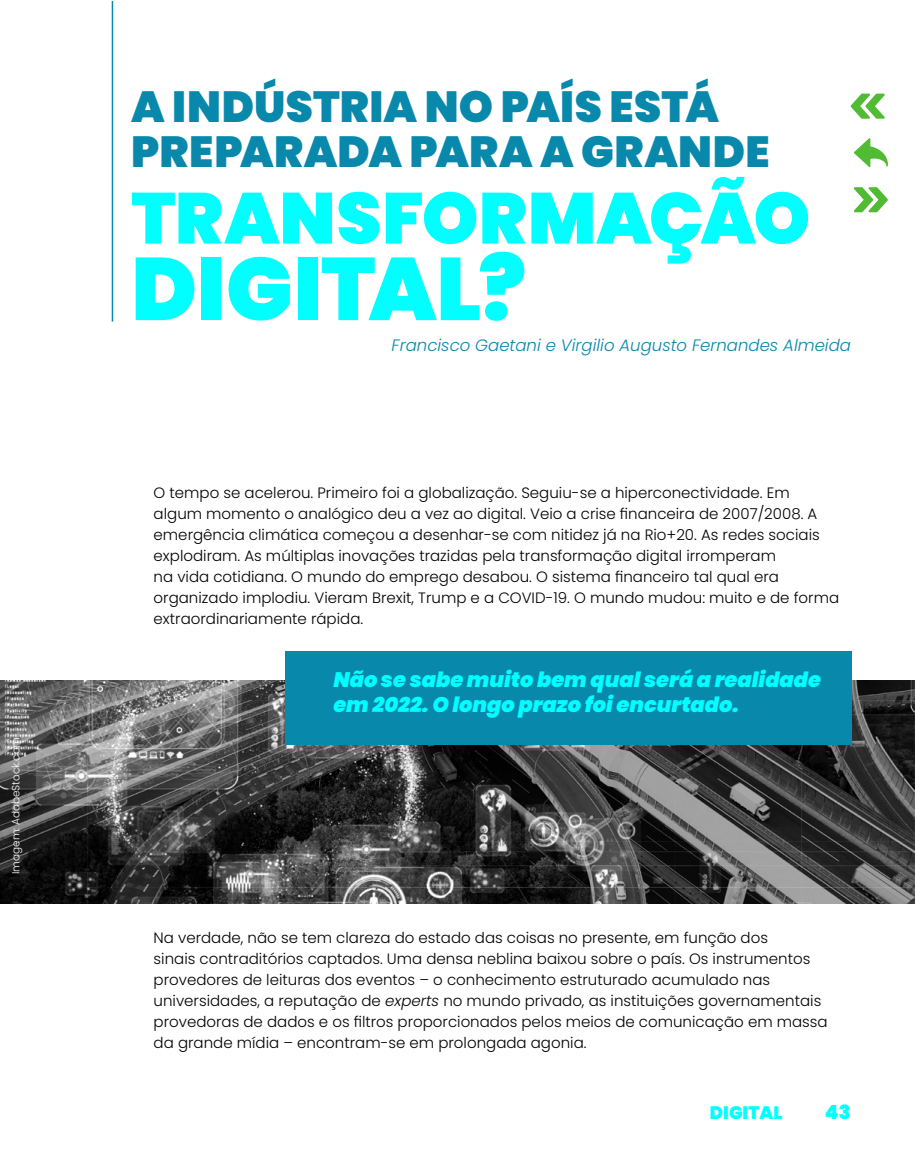
<style>
.page{position:relative;width:915px;height:1170px;background:#fff}
.page>*{position:absolute;margin:0;border:0;box-sizing:border-box;transform-origin:0 0}
.t1{font:900 88.5px "Poppins";letter-spacing:-.005em;color:#0ff}
.t2{font:900 72px "Poppins";letter-spacing:-.005em;color:#0ff}
.t3{font:900 43.5px/45px "Poppins";letter-spacing:.005em;color:#0888ab}
.t4{font:italic 900 21px/25.5px "Poppins";color:#0ff}
.t5{font:900 19.5px "Poppins";color:#0ff}
.t6{font:900 18px "Poppins";color:#0ff}
.t7{font:italic 300 16.5px "Poppins";color:#0888ab}
.t8{font:300 15px/21px "Poppins";color:#000}
.t9{font:300 10.5px "Poppins";color:#fff}
.s1{font-style:italic}
</style>
<div class="page">
<img style="left:0;top:680px;width:914px;height:222px">
<div style="left:285px;top:651px;width:565px;height:93px;background:#0888ab"></div>
<hr style="left:112px;top:1px;width:1px;height:320px;background:#0888ab">
<svg style="left:850px;top:94px;width:34px;height:25px"></svg>
<svg style="left:853px;top:138px;width:34px;height:29px"></svg>
<svg style="left:853px;top:187px;width:34px;height:25px"></svg>
<p class="t9" style="left:10px;top:874px;width:139px;rotate:-90deg">Imagem: AdobeStock.com</p>
<h3 class="t3" style="left:131px;top:85px;width:639px">A INDÚSTRIA NO PAÍS ESTÁ<br>PREPARADA PARA A GRANDE</h3>
<h2 class="t2" style="left:131px;top:177px;width:680px">TRANSFORMAÇÃO</h2>
<h1 class="t1" style="left:131px;top:238px;width:396px">DIGITAL?</h1>
<p class="t7" style="left:391px;top:336px;width:460px">Francisco Gaetani e Virgilio Augusto Fernandes Almeida</p>
<p class="t8" style="left:154px;top:482px;width:686px">O tempo se acelerou. Primeiro foi a globalização. Seguiu-se a hiperconectividade. Em algum momento o analógico deu a vez ao digital. Veio a crise financeira de 2007/2008. A emergência climática começou a desenhar-se com nitidez já na Rio+20. As redes sociais explodiram. As múltiplas inovações trazidas pela transformação digital irromperam<br>na vida cotidiana. O mundo do emprego desabou. O sistema financeiro tal qual era organizado implodiu. Vieram Brexit, Trump e a COVID-19. O mundo mudou: muito e de forma extraordinariamente rápida.</p>
<h3 class="t4" style="left:333px;top:666px;width:489px">Não se sabe muito bem qual será a realidade em 2022. O longo prazo foi encurtado.</h3>
<p class="t8" style="left:154px;top:927px;width:675px">Na verdade, não se tem clareza do estado das coisas no presente, em função dos<br>sinais contraditórios captados. Uma densa neblina baixou sobre o país. Os instrumentos provedores de leituras dos eventos – o conhecimento estruturado acumulado nas universidades, a reputação de <span class="s1">experts</span> no mundo privado, as instituições governamentais provedoras de dados e os filtros proporcionados pelos meios de comunicação em massa da grande mídia – encontram-se em prolongada agonia.</p>
<p class="t6" style="left:709px;top:1102px;width:74px">DIGITAL</p>
<h3 class="t5" style="left:824px;top:1100px;width:27px">43</h3>
</div>
